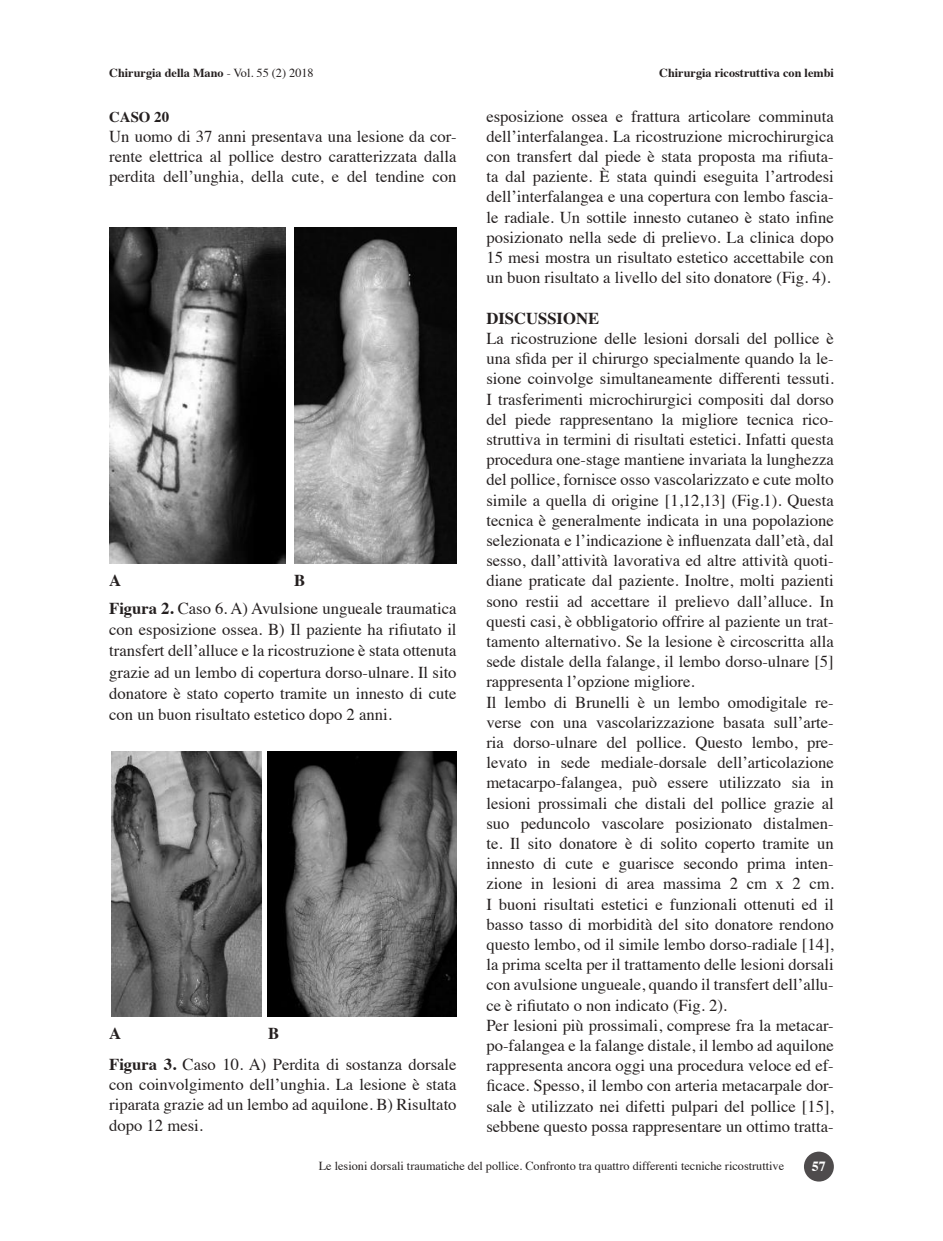
<style>
.page{position:relative;width:943px;height:1241px;background:#fff}
.page>*{position:absolute;margin:0;border:0;box-sizing:border-box;transform-origin:0 0}
.t1{font:16.62px/20.1px "Times";color:#241f1f;text-align:justify}
.t2{font:700 16.62px "Times";color:#241f1f}
.t3{font:700 14.88px "Times";color:#241f1f}
.t4{font:700 14px "Times";color:#fff}
.t5{font:12.25px "Times";color:#241f1f}
.t6{font:700 12.25px "Times";color:#241f1f}
.s1{font-weight:400}
.s2{font-weight:700}
</style>
<div class="page">
<div style="left:804px;top:1151px;width:29px;height:30px;background:#4e4b4c;border-radius:50%"></div>
<img style="left:109px;top:227px;width:176px;height:336px">
<img style="left:294px;top:227px;width:162px;height:336px">
<img style="left:111px;top:751px;width:151px;height:265px">
<img style="left:267px;top:751px;width:189px;height:265px">
<p class="t6" style="left:109px;top:61px;width:206px">Chirurgia della Mano <span class="s1">- Vol. 55 (2) 2018</span></p>
<p class="t6" style="left:659px;top:61px;width:176px">Chirurgia ricostruttiva con lembi</p>
<p class="t3" style="left:109px;top:102px;width:61px">CASO 20</p>
<p class="t1" style="left:109px;top:125px;width:349px">Un uomo di 37 anni presentava una lesione da cor&shy;rente elettrica al pollice destro caratterizzata dalla perdita dell’unghia, della cute, e del tendine con</p>
<p class="t1" style="left:486px;top:105px;width:349px">esposizione ossea e frattura articolare comminuta dell’interfalangea. La ricostruzione microchirurgica con transfert dal piede è stata proposta ma rifiuta&shy;ta dal paziente. È stata quindi eseguita l’artrodesi dell’interfalangea e una copertura con lembo fascia&shy;le radiale. Un sottile innesto cutaneo è stato infine posizionato nella sede di prelievo. La clinica dopo 15 mesi mostra un risultato estetico accettabile con un buon risultato a livello del sito donatore (Fig. 4).</p>
<p class="t2" style="left:486px;top:302px;width:114px">DISCUSSIONE</p>
<p class="t1" style="left:486px;top:327px;width:349px;text-align:left">La ricostruzione delle lesioni dorsali del pollice è una sfida per il chirurgo specialmente quando la le&shy;sione coinvolge simultaneamente differenti tessuti.<br>I trasferimenti microchirurgici compositi dal dorso del piede rappresentano la migliore tecnica rico&shy;struttiva in termini di risultati estetici. Infatti questa procedura one-stage mantiene invariata la lunghezza del pollice, fornisce osso vascolarizzato e cute molto simile a quella di origine [1,12,13] (Fig.1). Questa tecnica è generalmente indicata in una popolazione selezionata e l’indicazione è influenzata dall’età, dal sesso, dall’attività lavorativa ed altre attività quoti&shy;diane praticate dal paziente. Inoltre, molti pazienti sono restii ad accettare il prelievo dall’alluce. In questi casi, è obbligatorio offrire al paziente un trat&shy;tamento alternativo. Se la lesione è circoscritta alla sede distale della falange, il lembo dorso-ulnare [5] rappresenta l’opzione migliore.<br>Il lembo di Brunelli è un lembo omodigitale re&shy;verse con una vascolarizzazione basata sull’arte&shy;ria dorso-ulnare del pollice. Questo lembo, pre&shy;levato in sede mediale-dorsale dell’articolazione metacarpo-falangea, può essere utilizzato sia in lesioni prossimali che distali del pollice grazie al suo peduncolo vascolare posizionato distalmen&shy;te. Il sito donatore è di solito coperto tramite un innesto di cute e guarisce secondo prima inten&shy;zione in lesioni di area massima 2 cm x 2 cm.<br>I buoni risultati estetici e funzionali ottenuti ed il basso tasso di morbidità del sito donatore rendono questo lembo, od il simile lembo dorso-radiale [14], la prima scelta per il trattamento delle lesioni dorsali con avulsione ungueale, quando il transfert dell’allu&shy;ce è rifiutato o non indicato (Fig. 2).<br>Per lesioni più prossimali, comprese fra la metacar&shy;po-falangea e la falange distale, il lembo ad aquilone rappresenta ancora oggi una procedura veloce ed ef&shy;ficace. Spesso, il lembo con arteria metacarpale dor&shy;sale è utilizzato nei difetti pulpari del pollice [15], sebbene questo possa rappresentare un ottimo tratta-</p>
<p class="t2" style="left:109px;top:564px;width:14px">A</p>
<p class="t1" style="left:109px;top:564px;width:349px;line-height:28.5px;text-indent:185px"><span class="s2">B<br>Figura 2.</span> Caso 6. A) Avulsione ungueale traumatica</p>
<p class="t1" style="left:109px;top:617px;width:349px;line-height:21.2px">con esposizione ossea. B) Il paziente ha rifiutato il transfert dell’alluce e la ricostruzione è stata ottenuta grazie ad un lembo di copertura dorso-ulnare. Il sito donatore è stato coperto tramite un innesto di cute con un buon risultato estetico dopo 2 anni.</p>
<p class="t2" style="left:109px;top:1017px;width:14px">A</p>
<p class="t1" style="left:109px;top:1016px;width:349px;line-height:31px;text-indent:159px"><span class="s2">B<br>Figura 3.</span> Caso 10. A) Perdita di sostanza dorsale</p>
<p class="t1" style="left:109px;top:1073px;width:349px">con coinvolgimento dell’unghia. La lesione è stata riparata grazie ad un lembo ad aquilone. B) Risultato dopo 12 mesi.</p>
<p class="t5" style="left:319px;top:1153px;width:467px">Le lesioni dorsali traumatiche del pollice. Confronto tra quattro differenti tecniche ricostruttive</p>
<p class="t4" style="left:812px;top:1152px;width:15px">57</p>
</div>
